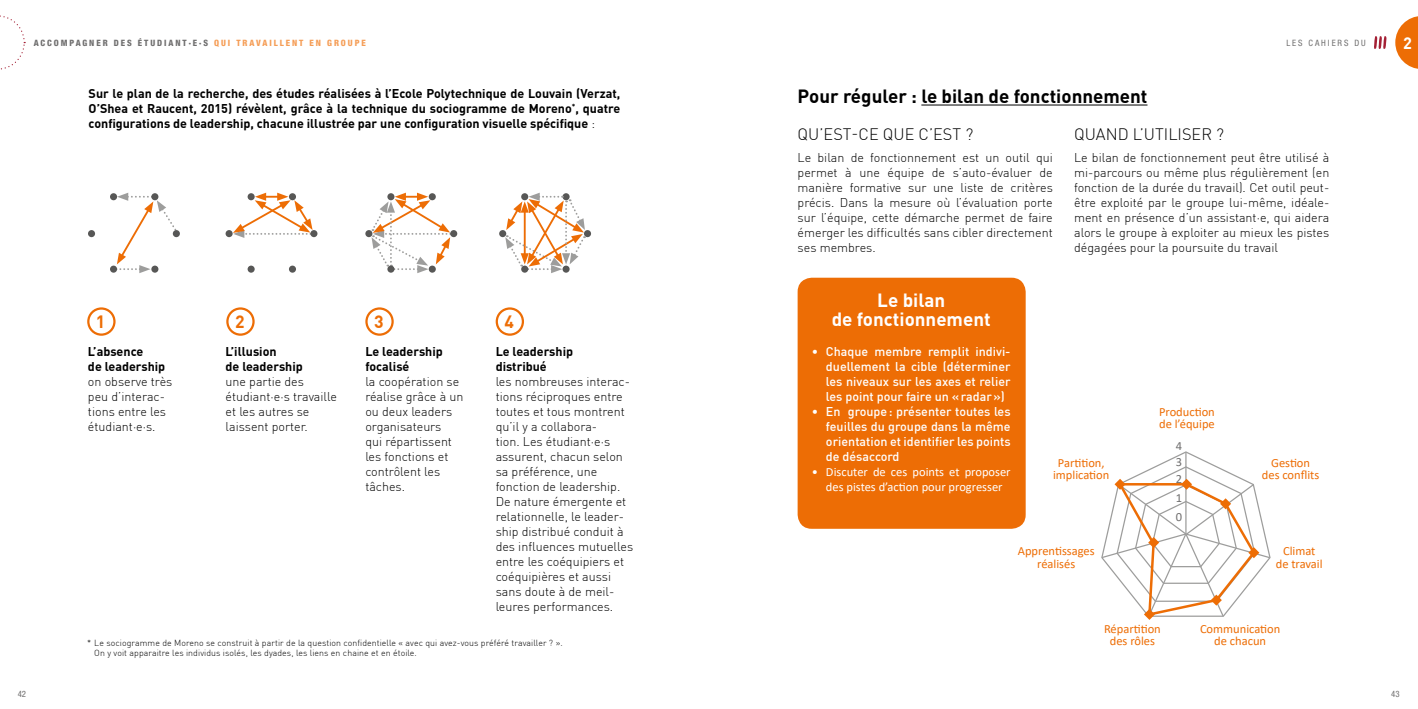
<style>
.page{position:relative;width:1418px;height:709px;background:#fff}
.page>*{position:absolute;margin:0;border:0;box-sizing:border-box;transform-origin:0 0}
.t1{font:700 18.75px "DIN Pro";color:#000}
.t2{font:700 18.75px/18.8px "DIN Pro";color:#fff;text-align:center}
.t3{font:700 17.5px "DIN Pro";color:#ed6d05}
.t4{font:300 16.25px "DIN Pro";color:#000}
.t5{font:700 16.25px "DIN Pro";color:#fff}
.t6{font:300 12.5px/15px "DIN Pro";color:#000}
.t7{font:700 12.5px/15px "DIN Pro";color:#000}
.t8{font:500 12.5px/15px "DIN Pro";color:#fff;text-align:justify}
.t9{font:12.5px/12.5px "Calibri";color:#ed6d05;text-align:center}
.t10{font:12.5px/15px "Calibri";color:#fff;text-align:center}
.t11{font:12.5px/18.8px "Calibri";color:#706f6f}
.t12{font:300 8.75px/10px "DIN Pro";letter-spacing:.01em;color:#000}
.t13{font:800 condensed 8.75px "Helvetica Neue LT Pro";letter-spacing:.22em;color:#706f6f}
.t14{font:condensed 8.75px "Helvetica Neue LT Pro";letter-spacing:.22em;color:#706f6f}
.s1{color:#f59d56}
.s2{font-weight:300}
</style>
<div class="page">
<svg style="left:1374px;top:36px;width:12px;height:13px"></svg>
<svg style="left:1395px;top:16px;width:22px;height:53px"></svg>
<svg style="left:0;top:15px;width:25px;height:55px"></svg>
<hr style="left:921px;top:104px;width:226px;height:1px;background:#000">
<div style="left:173px;top:230px;width:7px;height:7px;background:#575756;border-radius:50%"></div>
<div style="left:88px;top:230px;width:7px;height:7px;background:#575756;border-radius:50%"></div>
<div style="left:110px;top:193px;width:7px;height:7px;background:#575756;border-radius:50%"></div>
<svg style="left:110px;top:265px;width:7px;height:8px"></svg>
<svg style="left:113px;top:193px;width:65px;height:80px"></svg>
<div style="left:310px;top:230px;width:7px;height:7px;background:#575756;border-radius:50%"></div>
<div style="left:225px;top:230px;width:8px;height:7px;background:#575756;border-radius:50%"></div>
<svg style="left:247px;top:265px;width:8px;height:8px"></svg>
<div style="left:289px;top:265px;width:7px;height:8px;background:#575756;border-radius:50%"></div>
<svg style="left:233px;top:193px;width:79px;height:45px"></svg>
<div style="left:584px;top:230px;width:7px;height:7px;background:#575756;border-radius:50%"></div>
<div style="left:499px;top:230px;width:7px;height:7px;background:#575756;border-radius:50%"></div>
<svg style="left:505px;top:193px;width:80px;height:80px"></svg>
<div style="left:521px;top:265px;width:7px;height:8px;background:#575756;border-radius:50%"></div>
<div style="left:450px;top:230px;width:7px;height:7px;background:#575756;border-radius:50%"></div>
<div style="left:365px;top:230px;width:7px;height:7px;background:#575756;border-radius:50%"></div>
<svg style="left:371px;top:193px;width:80px;height:80px"></svg>
<div style="left:387px;top:265px;width:7px;height:8px;background:#575756;border-radius:50%"></div>
<div style="left:87px;top:307px;width:29px;height:29px;border:2px solid #ed6d05;border-radius:50%"></div>
<div style="left:226px;top:307px;width:29px;height:29px;border:2px solid #ed6d05;border-radius:50%"></div>
<div style="left:365px;top:307px;width:29px;height:29px;border:2px solid #ed6d05;border-radius:50%"></div>
<div style="left:495px;top:307px;width:29px;height:29px;border:2px solid #ed6d05;border-radius:50%"></div>
<div style="left:797px;top:278px;width:228px;height:251px;background:#ed6d05;border-radius:14px"></div>
<svg style="left:1101px;top:451px;width:170px;height:169px"></svg>
<p class="t13" style="left:34px;top:37px;width:334px">ACCOMPAGNER DES ÉTUDIANT·E·S <span class="s1">QUI TRAVAILLENT EN GROUPE</span></p>
<p class="t14" style="left:1286px;top:37px;width:81px">LES CAHIERS DU</p>
<h3 class="t5" style="left:1402px;top:32px;width:10px">2</h3>
<p class="t7" style="left:89px;top:86px;width:533px;text-align:justify">Sur le plan de la recherche, des études réalisées à l’Ecole Polytechnique de Louvain (Verzat, O’Shea et Raucent, 2015) révèlent, grâce à la technique du sociogramme de Moreno<sup>*</sup>, quatre configurations de leadership, chacune illustrée par une configuration visuelle spécifique <span class="s2">:</span></p>
<h1 class="t1" style="left:797px;top:84px;width:351px">Pour réguler : le bilan de fonctionnement</h1>
<h3 class="t4" style="left:797px;top:124px;width:177px">QU’EST-CE QUE C’EST ?</h3>
<p class="t6" style="left:797px;top:150px;width:257px;text-align:justify">Le bilan de fonctionnement est un outil qui permet à une équipe de s’auto-évaluer de manière formative sur une liste de critères précis. Dans la mesure où l’évaluation porte sur l’équipe, cette démarche permet de faire émerger les difficultés sans cibler directement ses membres.</p>
<h3 class="t4" style="left:1074px;top:124px;width:151px">QUAND L’UTILISER ?</h3>
<p class="t6" style="left:1074px;top:150px;width:257px;text-align:justify">Le bilan de fonctionnement peut être utilisé à mi-parcours ou même plus régulièrement (en fonction de la durée du travail). Cet outil peut&shy;être exploité par le groupe lui-même, idéale&shy;ment en présence d’un assistant·e, qui aidera alors le groupe à exploiter au mieux les pistes dégagées pour la poursuite du travail</p>
<h2 class="t3" style="left:96px;top:310px;width:11px">1</h2>
<h2 class="t3" style="left:235px;top:310px;width:11px">2</h2>
<h2 class="t3" style="left:374px;top:310px;width:11px">3</h2>
<h2 class="t3" style="left:504px;top:310px;width:11px">4</h2>
<p class="t7" style="left:88px;top:343px;width:79px">L’absence<br>de leadership</p>
<p class="t6" style="left:88px;top:374px;width:86px">on observe très peu d’interac&shy;tions entre les étudiant·e·s.</p>
<p class="t7" style="left:225px;top:343px;width:79px">L’illusion<br>de leadership</p>
<p class="t6" style="left:225px;top:374px;width:113px">une partie des étudiant·e·s travaille et les autres se laissent porter.</p>
<p class="t7" style="left:365px;top:343px;width:79px">Le leadership focalisé</p>
<p class="t6" style="left:365px;top:374px;width:100px">la coopération se réalise grâce à un ou deux leaders organisateurs<br>qui répartissent les fonctions et contrôlent les tâches.</p>
<p class="t7" style="left:495px;top:343px;width:79px">Le leadership distribué</p>
<p class="t6" style="left:495px;top:374px;width:139px">les nombreuses interac&shy;tions réciproques entre toutes et tous montrent qu’il y a collabora-<br>tion. Les étudiant·e·s assurent, chacun selon sa préférence, une fonction de leadership.<br>De nature émergente et relationnelle, le leader&shy;ship distribué conduit à des influences mutuelles entre les coéquipiers et coéquipières et aussi sans doute à de meil&shy;leures performances.</p>
<p class="t12" style="left:94px;top:638px;width:470px;text-indent:-7px">* Le sociogramme de Moreno se construit à partir de la question confidentielle « avec qui avez-vous préféré travailler ? ».<br>On y voit apparaitre les individus isolés, les dyades, les liens en chaine et en étoile.</p>
<h1 class="t2" style="left:831px;top:291px;width:160px">Le bilan<br>de fonctionnement</h1>
<p class="t8" style="left:826px;top:344px;width:186px;text-indent:-14px">• Chaque membre remplit indivi&shy;duellement la cible (déterminer les niveaux sur les axes et relier les point pour faire un «radar»)</p>
<p class="t8" style="left:826px;top:404px;width:186px;text-indent:-14px">• En groupe: présenter toutes les feuilles du groupe dans la même orientation et identifier les points de désaccord</p>
<p class="t10" style="left:811px;top:464px;width:200px">• Discuter de ces points et proposer des pistes d’action pour progresser</p>
<p class="t9" style="left:1053px;top:456px;width:58px">Partition, implication</p>
<p class="t9" style="left:1017px;top:544px;width:78px">Apprentissages réalisés</p>
<p class="t9" style="left:1159px;top:405px;width:57px;text-align:left">Production de l’équipe</p>
<p class="t11" style="left:1175px;top:437px;width:8px;line-height:16.2px">4<br>3</p>
<p class="t11" style="left:1175px;top:469px;width:8px;text-align:justify">2<br>1<br>0</p>
<p class="t9" style="left:1261px;top:456px;width:59px">Gestion des conflits</p>
<p class="t9" style="left:1275px;top:544px;width:48px">Climat de travail</p>
<p class="t9" style="left:1104px;top:622px;width:58px">Répartition des rôles</p>
<p class="t9" style="left:1199px;top:622px;width:82px">Communication de chacun</p>
<p class="t14" style="left:18px;top:688px;width:10px">42</p>
<p class="t14" style="left:1391px;top:688px;width:10px">43</p>
</div>
